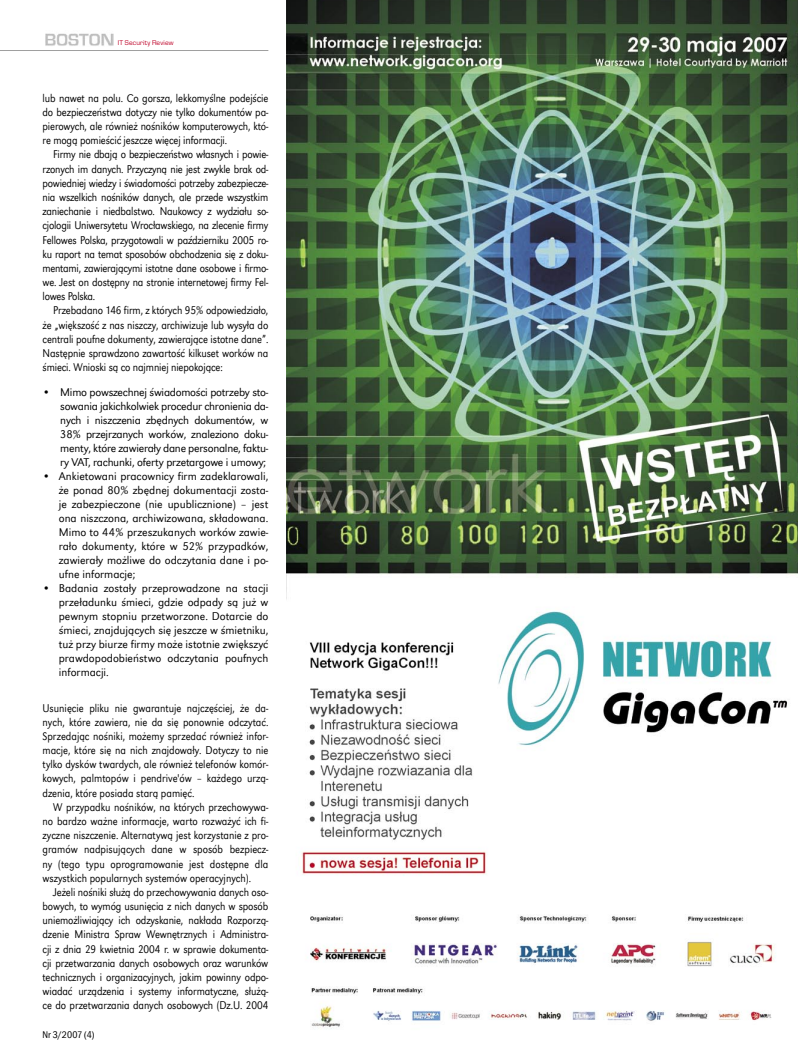
<style>
.page{position:relative;width:798px;height:1053px;background:#fff}
.page>*{position:absolute;margin:0;border:0;box-sizing:border-box;transform-origin:0 0}
.BODY_TEXT{font:11.62px/14.1px "Grotesk CE Light";letter-spacing:-.01em;color:#000;text-align:justify;scale:.9 1}
.HANGING1{font:11.62px/14px "Grotesk CE Light";color:#000;text-align:justify}
.BODY1_WS{font:11.62px/14.1px "Grotesk CE Light";color:#000;text-align:justify;scale:.9 1}
.HANGING_WS{font:11.62px/14px "Grotesk CE Light";letter-spacing:-.02em;color:#000;text-align:justify}
.BODY1{font:11.62px/14.1px "Grotesk CE Light";letter-spacing:-.01em;color:#000;text-align:justify;scale:.9 1}
.NUMER_WYDANIAP{font:10px "Franklin Gothic Cd CE Book";letter-spacing:.005em;color:#000}
.t1{font:6.38px "Euromode";letter-spacing:.025em;color:#be0027}
</style>
<div class="page">
<img style="left:45px;top:33px;width:68px;height:13px">
<img style="left:286px;top:0;width:511px;height:1029px">
<hr style="left:0;top:50px;width:268px;height:1px;background:#9f9f9f">
<p class="t1" style="left:118px;top:39px;width:57px">IT Security Review</p>
<p class="BODY1" style="left:43px;top:91px;width:252px">lub nawet na polu. Co gorsza, lekkomyślne podejście do bezpieczeństwa dotyczy nie tylko dokumentów pa&shy;pierowych, ale również nośników komputerowych, któ&shy;re mogą pomieścić jeszcze więcej informacji.</p>
<p class="BODY_TEXT" style="left:43px;top:148px;width:252px;text-indent:11px">Firmy nie dbają o bezpieczeństwo własnych i powie&shy;rzonych im danych. Przyczyną nie jest zwykle brak od&shy;powiedniej wiedzy i świadomości potrzeby zabezpiecze&shy;nia wszelkich nośników danych, ale przede wszystkim zaniechanie i niedbalstwo. Naukowcy z wydziału so&shy;cjologii Uniwersytetu Wrocławskiego, na zlecenie firmy Fellowes Polska, przygotowali w październiku 2005 ro&shy;ku raport na temat sposobów obchodzenia się z doku&shy;mentami, zawierającymi istotne dane osobowe i firmo&shy;we. Jest on dostępny na stronie internetowej firmy Fel&shy;lowes Polska.</p>
<p class="BODY_TEXT" style="left:43px;top:303px;width:252px;text-indent:11px">Przebadano 146 firm, z których 95% odpowiedziało, że „większość z nas niszczy, archiwizuje lub wysyła do centrali poufne dokumenty, zawierające istotne dane”.<br>Następnie sprawdzono zawartość kilkuset worków na śmieci. Wnioski są co najmniej niepokojące:</p>
<p class="HANGING_WS" style="left:60px;top:385px;width:209px;text-indent:-18px">• Mimo powszechnej świadomości potrzeby sto&shy;sowania jakichkolwiek procedur chronienia da&shy;nych i niszczenia zbędnych dokumentów, w 38% przejrzanych worków, znaleziono doku&shy;menty, które zawierały dane personalne, faktu&shy;ry VAT, rachunki, oferty przetargowe i umowy;</p>
<p class="HANGING1" style="left:59px;top:469px;width:211px;text-indent:-16px">• Ankietowani pracownicy firm zadeklarowali, że ponad 80% zbędnej dokumentacji zosta&shy;je zabezpieczone (nie upublicznione) – jest ona niszczona, archiwizowana, składowana.<br>Mimo to 44% przeszukanych worków zawie&shy;rało dokumenty, które w 52% przypadków, zawierały możliwe do odczytania dane i po&shy;ufne informacje;</p>
<p class="HANGING1" style="left:59px;top:581px;width:211px;text-indent:-16px">• Badania zostały przeprowadzone na stacji przeładunku śmieci, gdzie odpady są już w pewnym stopniu przetworzone. Dotarcie do śmieci, znajdujących się jeszcze w śmietniku, tuż przy biurze firmy może istotnie zwiększyć prawdopodobieństwo odczytania poufnych informacji.</p>
<p class="BODY1_WS" style="left:43px;top:700px;width:252px">Usunięcie pliku nie gwarantuje najczęściej, że da&shy;nych, które zawiera, nie da się ponownie odczytać.<br>Sprzedając nośniki, możemy sprzedać również infor&shy;macje, które się na nich znajdowały. Dotyczy to nie tylko dysków twardych, ale również telefonów komór&shy;kowych, palmtopów i pendrive'ów – każdego urzą&shy;dzenia, które posiada starą pamięć.</p>
<p class="BODY_TEXT" style="left:43px;top:800px;width:252px;text-indent:11px">W przypadku nośników, na których przechowywa&shy;no bardzo ważne informacje, warto rozważyć ich fi&shy;zyczne niszczenie. Alternatywą jest korzystanie z pro&shy;gramów nadpisujących dane w sposób bezpiecz&shy;ny (tego typu oprogramowanie jest dostępne dla wszystkich popularnych systemów operacyjnych).</p>
<p class="BODY_TEXT" style="left:43px;top:885px;width:252px;text-indent:11px">Jeżeli nośniki służą do przechowywania danych oso&shy;bowych, to wymóg usunięcia z nich danych w sposób uniemożliwiający ich odzyskanie, nakłada Rozporzą&shy;dzenie Ministra Spraw Wewnętrznych i Administra&shy;cji z dnia 29 kwietnia 2004 r. w sprawie dokumenta&shy;cji przetwarzania danych osobowych oraz warunków technicznych i organizacyjnych, jakim powinny odpo&shy;wiadać urządzenia i systemy informatyczne, służą&shy;ce do przetwarzania danych osobowych (Dz.U. 2004</p>
<p class="NUMER_WYDANIAP" style="left:43px;top:1027px;width:53px">Nr 3/2007 (4)</p>
</div>
